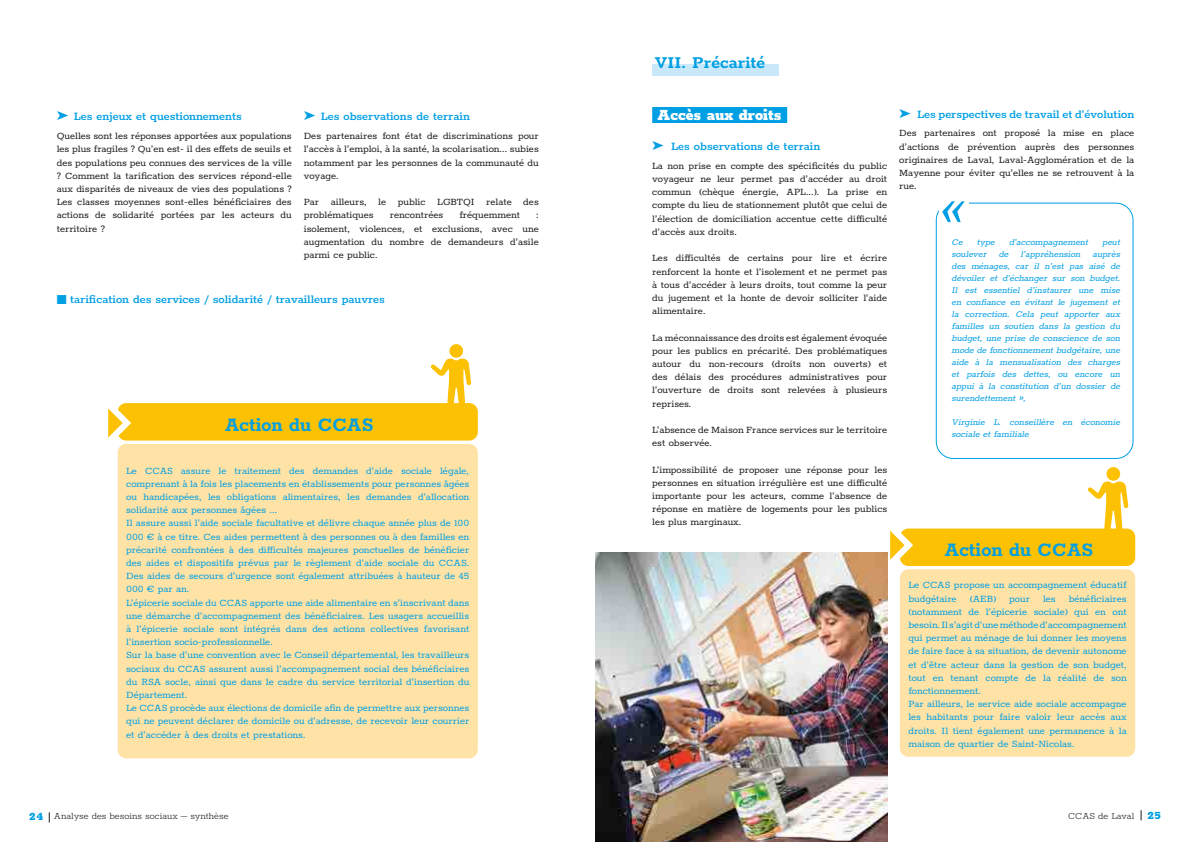
<style>
.page{position:relative;width:1191px;height:842px;background:#fff}
.page>*{position:absolute;margin:0;border:0;box-sizing:border-box;transform-origin:0 0}
.t1{font:italic 53.2px "Rokkitt";color:#009fe3}
.t2{font:700 22px "Rokkitt";color:#009fe3;scale:.95 1}
.t3{font:700 19.1px "Rokkitt";color:#009fe3}
.t4{font:900 17px "Rokkitt";color:#fff}
.t5{font:600 13px "Rokkitt";color:#009fe3}
.t6{font:11px/13.2px "Rokkitt";color:#1d1d1b;text-align:justify}
.t7{font:11px/13.2px "Rokkitt";color:#009fe3}
.t8{font:300 10.5px "Rokkitt";color:#1d1d1b}
.t9{font:italic 10px/12px "Rokkitt";color:#009fe3;text-align:justify}
.s1{font-weight:900;font-size:12px;color:#009fe3}
</style>
<div class="page">
<div style="left:118px;top:444px;width:360px;height:314px;background:#ffe3a6;border-radius:9px"></div>
<div style="left:118px;top:403px;width:360px;height:38px;background:#fcc102;border-radius:9px"></div>
<div style="left:449px;top:344px;width:14px;height:14px;background:#fcc102;border-radius:50%"></div>
<svg style="left:430px;top:359px;width:41px;height:45px"></svg>
<svg style="left:108px;top:403px;width:27px;height:47px"></svg>
<img style="left:595px;top:553px;width:292px;height:289px">
<div style="left:652px;top:107px;width:135px;height:16px;background:#009fe3"></div>
<div style="left:652px;top:64px;width:126px;height:11px;background:#c9e9fb"></div>
<div style="left:900px;top:569px;width:235px;height:188px;background:#ffe3a6;border-radius:9px"></div>
<div style="left:900px;top:528px;width:235px;height:38px;background:#fcc102;border-radius:9px"></div>
<div style="left:1106px;top:467px;width:14px;height:14px;background:#fcc102;border-radius:50%"></div>
<svg style="left:1087px;top:482px;width:41px;height:47px"></svg>
<svg style="left:881px;top:528px;width:36px;height:44px"></svg>
<div style="left:935px;top:203px;width:198px;height:256px;border:1px solid #009fe3;border-radius:17px"></div>
<div style="left:939px;top:193px;width:29px;height:34px;background:#fff"></div>
<p class="t5" style="left:57px;top:108px;width:187px">➤ Les enjeux et questionnements</p>
<p class="t6" style="left:57px;top:129px;width:236px">Quelles sont les réponses apportées aux populations les plus fragiles ? Qu’en est- il des effets de seuils et des populations peu connues des services de la ville ? Comment la tarification des services répond-elle aux disparités de niveaux de vies des populations ?<br>Les classes moyennes sont-elles bénéficiaires des actions de solidarité portées par les acteurs du territoire ?</p>
<p class="t5" style="left:304px;top:108px;width:168px">➤ Les observations de terrain</p>
<p class="t6" style="left:304px;top:129px;width:236px">Des partenaires font état de discriminations pour l’accès à l’emploi, à la santé, la scolarisation... subies notamment par les personnes de la communauté du voyage.</p>
<p class="t6" style="left:304px;top:195px;width:236px">Par ailleurs, le public LGBTQI relate des problématiques</p>
<p class="t6" style="left:390px;top:208px;width:55px">rencontrées</p>
<p class="t6" style="left:459px;top:208px;width:62px">fréquemment</p>
<p class="t6" style="left:304px;top:208px;width:236px;text-indent:232px">: isolement, violences, et exclusions, avec une augmentation du nombre de demandeurs d’asile parmi ce public.</p>
<p class="t5" style="left:57px;top:290px;width:330px">■ tarification des services / solidarité / travailleurs pauvres</p>
<h2 class="t2" style="left:225px;top:410px;width:158px">Action du CCAS</h2>
<p class="t7" style="left:126px;top:463px;width:345px">Le CCAS assure le traitement des demandes d’aide sociale légale, comprenant à la fois les placements en établissements pour personnes âgées ou handicapées, les obligations alimentaires, les demandes d’allocation solidarité aux personnes âgées ...<br>Il assure aussi l’aide sociale facultative et délivre chaque année plus de 100<br>000 € à ce titre. Ces aides permettent à des personnes ou à des familles en précarité confrontées à des difficultés majeures ponctuelles de bénéficier des aides et dispositifs prévus par le règlement d’aide sociale du CCAS.<br>Des aides de secours d’urgence sont également attribuées à hauteur de 45<br>000 € par an.<br>L’épicerie sociale du CCAS apporte une aide alimentaire en s’inscrivant dans une démarche d’accompagnement des bénéficiaires. Les usagers accueillis à l’épicerie sociale sont intégrés dans des actions collectives favorisant l’insertion socio-professionnelle.<br>Sur la base d’une convention avec le Conseil départemental, les travailleurs sociaux du CCAS assurent aussi l’accompagnement social des bénéficiaires du RSA socle, ainsi que dans le cadre du service territorial d’insertion du Département.<br>Le CCAS procède aux élections de domicile afin de permettre aux personnes qui ne peuvent déclarer de domicile ou d’adresse, de recevoir leur courrier et d’accéder à des droits et prestations.</p>
<h3 class="t3" style="left:655px;top:50px;width:112px">VII. Précarité</h3>
<h3 class="t4" style="left:657px;top:101px;width:126px">Accès aux droits</h3>
<p class="t5" style="left:652px;top:138px;width:170px">➤ Les observations de terrain</p>
<p class="t6" style="left:652px;top:158px;width:236px">La non prise en compte des spécificités du public voyageur ne leur permet pas d’accéder au droit commun (chèque énergie, APL...). La prise en compte du lieu de stationnement plutôt que celui de l’élection de domiciliation accentue cette difficulté d’accès aux droits.</p>
<p class="t6" style="left:652px;top:251px;width:236px">Les difficultés de certains pour lire et écrire renforcent la honte et l’isolement et ne permet pas à tous d’accéder à leurs droits, tout comme la peur du jugement et la honte de devoir solliciter l’aide alimentaire.</p>
<p class="t6" style="left:652px;top:330px;width:236px">La méconnaissance des droits est également évoquée pour les publics en précarité. Des problématiques autour du non-recours (droits non ouverts) et des délais des procédures administratives pour l’ouverture de droits sont relevées à plusieurs reprises.</p>
<p class="t6" style="left:652px;top:422px;width:236px">L’absence de Maison France services sur le territoire est observée.</p>
<p class="t6" style="left:652px;top:462px;width:236px">L’impossibilité de proposer une réponse pour les personnes en situation irrégulière est une difficulté importante pour les acteurs, comme l’absence de réponse en matière de logements pour les publics les plus marginaux.</p>
<p class="t5" style="left:899px;top:105px;width:236px">➤ Les perspectives de travail et d’évolution</p>
<p class="t6" style="left:899px;top:126px;width:236px">Des partenaires ont proposé la mise en place d’actions de prévention auprès des personnes originaires de Laval, Laval-Agglomération et de la Mayenne pour éviter qu’elles ne se retrouvent à la rue.</p>
<h1 class="t1" style="left:938px;top:176px;width:37px">«</h1>
<p class="t9" style="left:951px;top:235px;width:172px">Ce type d’accompagnement peut soulever de l’appréhension auprès des ménages, car il n’est pas aisé de dévoiler et d’échanger sur son budget.<br>Il est essentiel d’instaurer une mise en confiance en évitant le jugement et la correction. Cela peut apporter aux familles un soutien dans la gestion du budget, une prise de conscience de son mode de fonctionnementbudgétaire,une aide à la mensualisation des charges et parfois des dettes, ou encore un appui à la constitution d’un dossier de surendettement »,</p>
<p class="t9" style="left:951px;top:415px;width:172px">Virginie L. conseillère en économie sociale et familiale</p>
<h2 class="t2" style="left:944px;top:535px;width:158px">Action du CCAS</h2>
<p class="t7" style="left:908px;top:578px;width:220px">Le CCAS propose un accompagnement éducatif budgétaire (AEB) pour les bénéficiaires (notamment de l’épicerie sociale) qui en ont besoin. Il s’agit d’une méthode d’accompagnement qui permet au ménage de lui donner les moyens de faire face à sa situation, de devenir autonome et d’être acteur dans la gestion de son budget, tout en tenant compte de la réalité de son fonctionnement.<br>Par ailleurs, le service aide sociale accompagne les habitants pour faire valoir leur accès aux droits. Il tient également une permanence à la maison de quartier de Saint-Nicolas.</p>
<p class="t8" style="left:29px;top:809px;width:201px"><span class="s1">24</span> Analyse des besoins sociaux – synthèse</p>
<p class="t8" style="left:1068px;top:809px;width:95px">CCAS de Laval <span class="s1">25</span></p>
</div>
